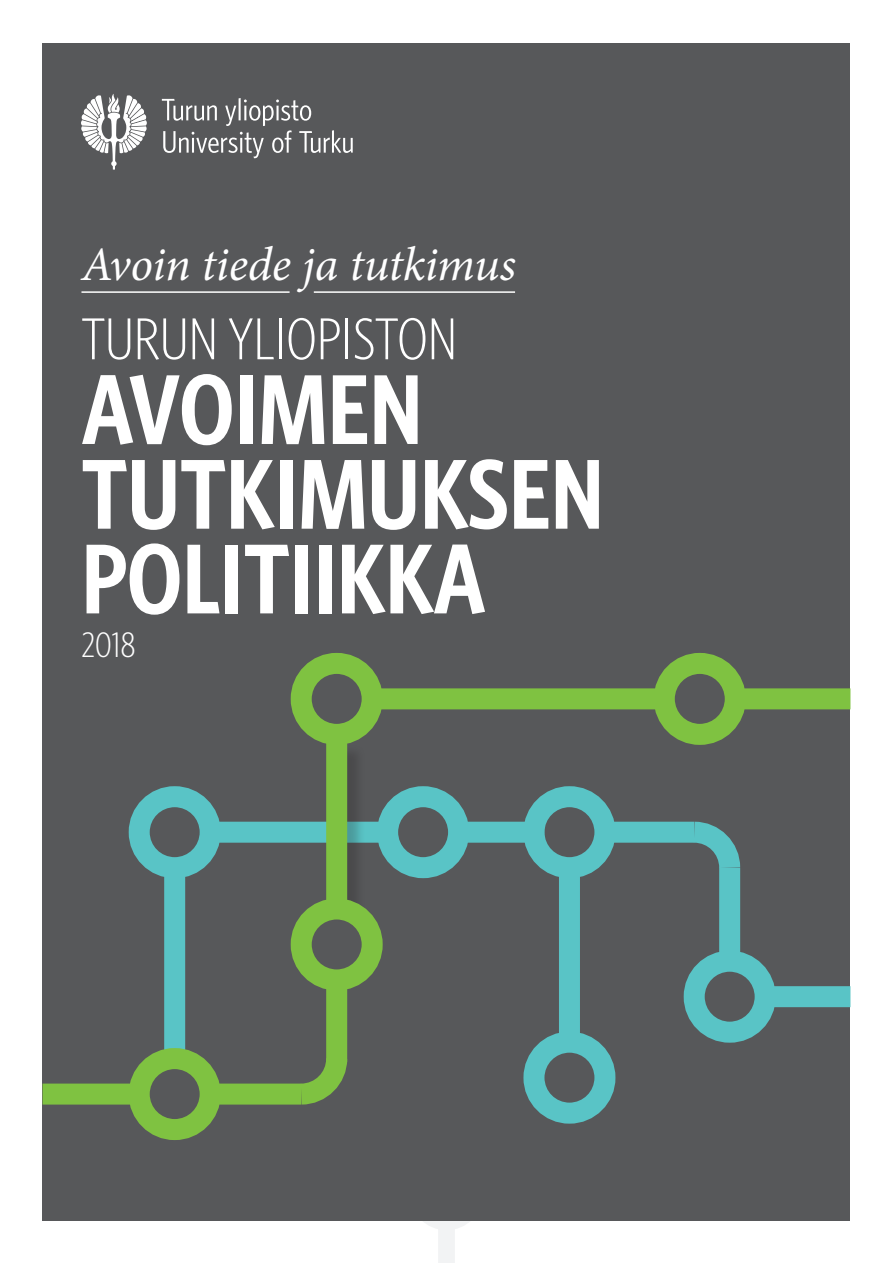
<style>
.page{position:relative;width:893px;height:1263px;background:#fff}
.page>*{position:absolute;margin:0;border:0;box-sizing:border-box;transform-origin:0 0}
.otsikko1{font:600 99.45px/84.8px "Whitney Condensed";color:#fff}
.otsikko1-2{font:300 59.25px "Whitney Condensed";color:#fff}
.otsikko2{font:italic 48px "Minion Pro";letter-spacing:-.01em;color:#fff}
.otsikko1-3{font:300 35.55px "Whitney Condensed";color:#fff}
</style>
<div class="page">
<div style="left:410px;top:1157px;width:73px;height:73px;border:17px solid #f2f3f4;border-radius:50%"></div>
<div style="left:438px;top:1216px;width:17px;height:47px;background:#f2f3f4"></div>
<div style="left:43px;top:43px;width:807px;height:1177px;background:#57585a"></div>
<hr style="left:239px;top:98px;width:2px;height:22px;background:#fff">
<svg style="left:162px;top:99px;width:191px;height:59px"></svg>
<svg style="left:81px;top:94px;width:66px;height:76px"></svg>
<div style="left:129px;top:786px;width:92px;height:92px;border:21px solid #59c4c6;border-radius:50%"></div>
<div style="left:377px;top:786px;width:92px;height:92px;border:21px solid #59c4c6;border-radius:50%"></div>
<div style="left:654px;top:653px;width:92px;height:92px;border:21px solid #7fc241;border-radius:50%"></div>
<div style="left:523px;top:1032px;width:92px;height:92px;border:21px solid #59c4c6;border-radius:50%"></div>
<div style="left:684px;top:951px;width:92px;height:92px;border:21px solid #59c4c6;border-radius:50%"></div>
<svg style="left:673px;top:821px;width:68px;height:68px"></svg>
<svg style="left:280px;top:1037px;width:68px;height:68px"></svg>
<div style="left:206px;top:822px;width:188px;height:21px;background:#59c4c6"></div>
<div style="left:377px;top:688px;width:296px;height:21px;background:#7fc241"></div>
<div style="left:457px;top:822px;width:87px;height:21px;background:#59c4c6"></div>
<div style="left:770px;top:986px;width:80px;height:21px;background:#59c4c6"></div>
<div style="left:607px;top:822px;width:87px;height:21px;background:#59c4c6"></div>
<div style="left:733px;top:688px;width:117px;height:21px;background:#7fc241"></div>
<div style="left:326px;top:975px;width:21px;height:87px;background:#7fc241"></div>
<div style="left:719px;top:868px;width:21px;height:87px;background:#59c4c6"></div>
<div style="left:214px;top:1083px;width:87px;height:21px;background:#7fc241"></div>
<div style="left:43px;top:1083px;width:95px;height:21px;background:#7fc241"></div>
<div style="left:164px;top:865px;width:21px;height:189px;background:#59c4c6"></div>
<div style="left:328px;top:744px;width:38px;height:179px;background:#231f20;opacity:.25"></div>
<div style="left:326px;top:742px;width:21px;height:162px;background:#7fc241"></div>
<div style="left:559px;top:863px;width:21px;height:185px;background:#59c4c6"></div>
<div style="left:129px;top:1048px;width:92px;height:92px;border:21px solid #7fc241;border-radius:50%"></div>
<div style="left:523px;top:786px;width:92px;height:92px;border:21px solid #59c4c6;border-radius:50%"></div>
<div style="left:291px;top:898px;width:92px;height:92px;border:21px solid #7fc241;border-radius:50%"></div>
<div style="left:291px;top:653px;width:92px;height:92px;border:21px solid #7fc241;border-radius:50%"></div>
<hr style="left:81px;top:291px;width:209px;height:2px;background:#fff">
<hr style="left:314px;top:291px;width:201px;height:2px;background:#fff">
<p class="otsikko2" style="left:81px;top:232px;width:436px">Avoin tiede ja tutkimus</p>
<p class="otsikko1-2" style="left:81px;top:304px;width:377px">TURUN YLIOPISTON</p>
<p class="otsikko1" style="left:81px;top:363px;width:524px">AVOIMEN<br>TUTKIMUKSEN<br>POLITIIKKA</p>
<p class="otsikko1-3" style="left:81px;top:624px;width:56px">2018</p>
</div>
